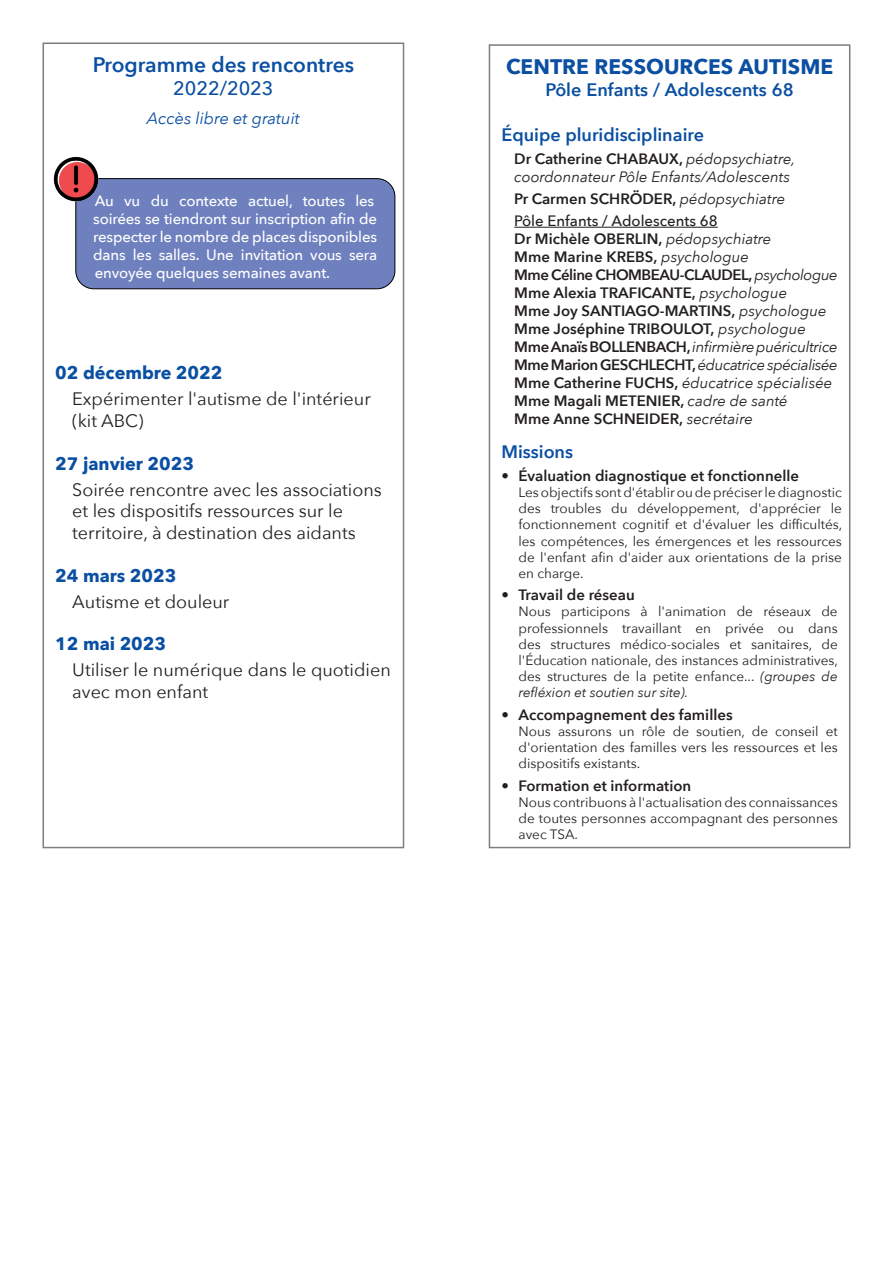
<style>
.page{position:relative;width:893px;height:1263px;background:#fff}
.page>*{position:absolute;margin:0;border:0;box-sizing:border-box;transform-origin:0 0}
.t1{font:700 21px "Avenir Next";color:#0a4fa2}
.t2{font:600 21px "Avenir Next";color:#0a4fa2}
.t3{font:500 19.5px "Avenir Next";color:#0a4fa2}
.t4{font:18px/21.6px "Avenir Next";color:#231f20}
.t5{font:600 18px "Avenir Next";color:#0a4fa2}
.t6{font:700 18px "Avenir Next";color:#0a4fa2}
.t7{font:italic 16.5px "Avenir Next";color:#0a4fa2}
.t8{font:600 15px/18px "Avenir Next";color:#231f20}
.t9{font:500 15px/18px "Avenir Next";letter-spacing:-.01em;color:#fff}
.t10{font:italic 15px/18px "Avenir Next";color:#231f20}
.t11{font:500 15px/22.2px "Avenir Next";color:#231f20}
.t12{font:13.5px/16.2px "Avenir Next";color:#231f20;text-align:justify}
.s1{font-weight:600;font-style:normal}
.s2{font-weight:600}
.s3{font-weight:400;font-style:italic}
.s4{font-style:italic}
</style>
<div class="page">
<div style="left:489px;top:44px;width:361px;height:804px;border:2px solid #7b7f7f"></div>
<hr style="left:514px;top:227px;width:204px;height:1px;background:#231f20">
<div style="left:43px;top:43px;width:361px;height:805px;border:2px solid #7b7f7f"></div>
<div style="left:76px;top:179px;width:319px;height:110px;background:#6f80bf;border-radius:18px"></div>
<div style="left:75px;top:178px;width:320px;height:111px;border:1px solid #000;border-radius:18px"></div>
<img style="left:53px;top:156px;width:48px;height:48px">
<h1 class="t2" style="left:93px;top:47px;width:263px">Programme des rencontres</h1>
<h2 class="t3" style="left:173px;top:72px;width:102px">2022/2023</h2>
<p class="t7" style="left:147px;top:104px;width:155px">Accès libre et gratuit</p>
<p class="t9" style="left:93px;top:191px;width:285px">Au vu du contexte actuel, toutes les soirées se tiendront sur inscription afin de respecter le nombre de places disponibles dans les salles. Une invitation vous sera envoyée quelques semaines avant.</p>
<h3 class="t6" style="left:55px;top:358px;width:169px">02 décembre 2022</h3>
<h3 class="t4" style="left:72px;top:387px;width:300px">Expérimenter l'autisme de l'intérieur (kit ABC)</h3>
<h3 class="t6" style="left:55px;top:448px;width:140px">27 janvier 2023</h3>
<h3 class="t4" style="left:72px;top:478px;width:311px">Soirée rencontre avec les associations et les dispositifs ressources sur le territoire, à destination des aidants</h3>
<h3 class="t6" style="left:55px;top:560px;width:123px">24 mars 2023</h3>
<h3 class="t4" style="left:72px;top:590px;width:159px">Autisme et douleur</h3>
<h3 class="t6" style="left:55px;top:628px;width:112px">12 mai 2023</h3>
<h3 class="t4" style="left:72px;top:658px;width:320px">Utiliser le numérique dans le quotidien avec mon enfant</h3>
<h1 class="t1" style="left:506px;top:49px;width:329px">CENTRE RESSOURCES AUTISME</h1>
<h3 class="t5" style="left:545px;top:74px;width:250px">Pôle Enfants / Adolescents 68</h3>
<h3 class="t5" style="left:501px;top:120px;width:204px">Équipe pluridisciplinaire</h3>
<p class="t10" style="left:514px;top:149px;width:283px"><span class="s1">Dr Catherine CHABAUX,</span> pédopsychiatre, coordonnateur Pôle Enfants/Adolescents</p>
<p class="t11" style="left:514px;top:187px;width:272px"><span class="s2">Pr Carmen SCHRÖDER,</span> <span class="s3">pédopsychiatre<br></span>Pôle Enfants / Adolescents 68</p>
<p class="t8" style="left:514px;top:229px;width:325px">Dr Michèle OBERLIN, <span class="s3">pédopsychiatre<br></span>Mme Marine KREBS, <span class="s3">psychologue<br></span>Mme Céline CHOMBEAU-CLAUDEL, <span class="s3">psychologue </span>Mme Alexia TRAFICANTE, <span class="s3">psychologue<br></span>Mme Joy SANTIAGO-MARTINS, <span class="s3">psychologue </span>Mme Joséphine TRIBOULOT, <span class="s3">psychologue </span>Mme Anaïs BOLLENBACH,<span class="s3">infirmière puéricultrice </span>Mme Marion GESCHLECHT, <span class="s3">éducatrice spécialisée </span>Mme Catherine FUCHS, <span class="s3">éducatrice spécialisée </span>Mme Magali METENIER, <span class="s3">cadre de santé<br></span>Mme Anne SCHNEIDER, <span class="s3">secrétaire</span></p>
<h3 class="t5" style="left:501px;top:437px;width:73px">Missions</h3>
<p class="t8" style="left:501px;top:466px;width:299px">• Évaluation diagnostique et fonctionnelle</p>
<p class="t12" style="left:518px;top:483px;width:325px">Les objectifs sont d'établir ou de préciser le diagnostic des troubles du développement, d'apprécier le fonctionnement cognitif et d'évaluer les difficultés, les compétences, les émergences et les ressources de l'enfant afin d'aider aux orientations de la prise en charge.</p>
<p class="t8" style="left:501px;top:586px;width:135px">• Travail de réseau</p>
<p class="t12" style="left:518px;top:603px;width:321px">Nous participons à l'animation de réseaux de professionnels travaillant en privée ou dans des structures médico-sociales et sanitaires, de l'Éducation nationale, des instances administratives, des structures de la petite enfance... <span class="s4">(groupes de refléxion et soutien sur site).</span></p>
<p class="t8" style="left:501px;top:705px;width:233px">• Accompagnement des familles</p>
<p class="t12" style="left:518px;top:722px;width:321px">Nous assurons un rôle de soutien, de conseil et d'orientation des familles vers les ressources et les dispositifs existants.</p>
<p class="t8" style="left:501px;top:776px;width:191px">• Formation et information</p>
<p class="t12" style="left:518px;top:793px;width:321px">Nous contribuons à l'actualisation des connaissances de toutes personnes accompagnant des personnes avec TSA.</p>
</div>
